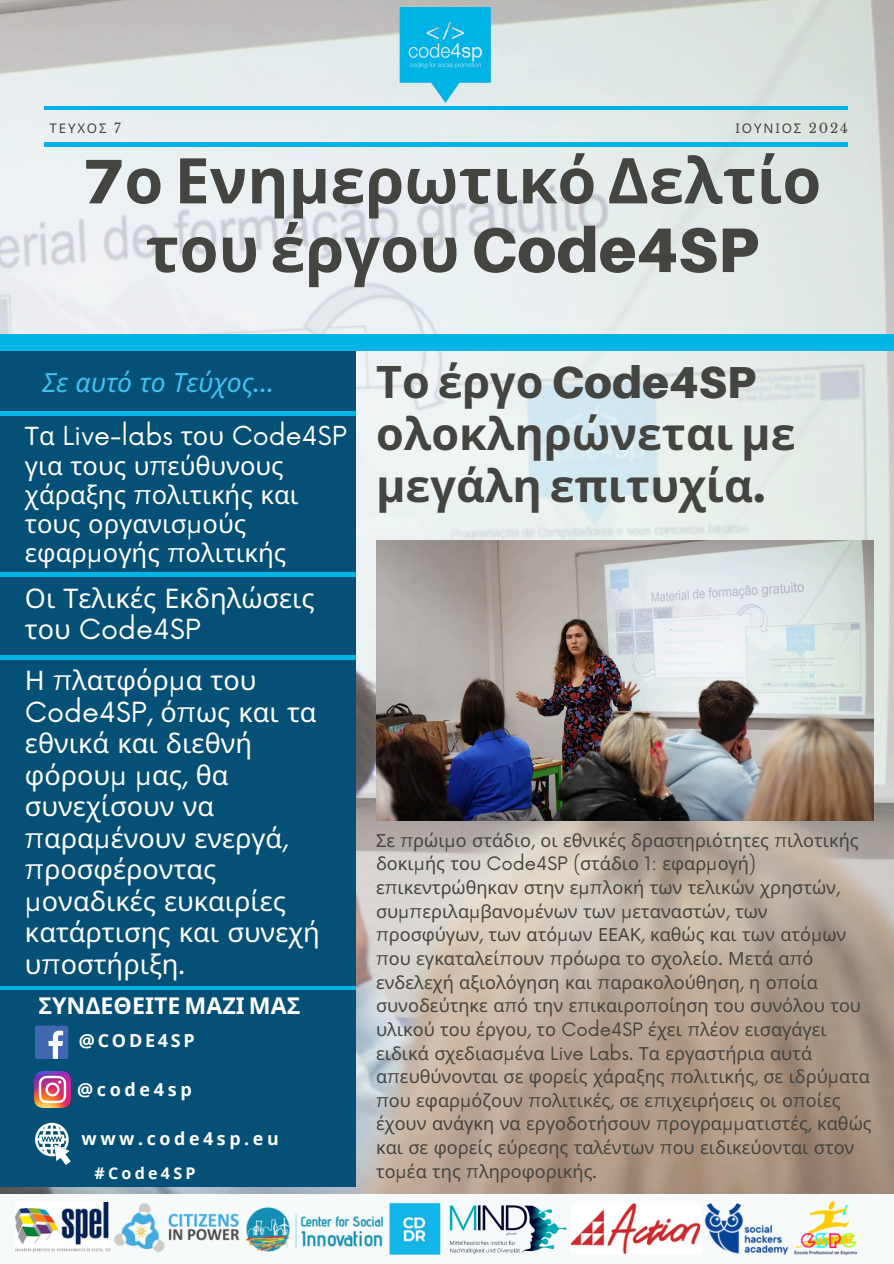
<style>
.page{position:relative;width:894px;height:1264px;background:#fff}
.page>*{position:absolute;margin:0;border:0;box-sizing:border-box;transform-origin:0 0}
.t1{font:700 63px/68.7px "Noto Sans";color:#444440;text-align:center}
.t2{font:700 44.85px/51.8px "Noto Sans";color:#444440}
.t3{font:27px/31.5px "Noto Sans";color:#fff}
.t4{font:italic 26.4px "Noto Sans";color:#41c1f1}
.t5{font:25.5px/29.2px "Noto Sans";color:#fff}
.t6{font:700 23.1px "Noto Sans";color:#fff}
.t7{font:18px/23.7px "Noto Sans";color:#444440}
.t8{font:700 18px "Open Sans";letter-spacing:.15em;color:#fff}
.t9{font:700 18px "Open Sans";letter-spacing:.2em;color:#fff}
.t10{font:700 17.85px "Open Sans";letter-spacing:.2em;color:#fff}
.t11{font:700 16.05px "Open Sans";letter-spacing:.2em;color:#fff}
.t12{font:13.2px "Noto Sans";letter-spacing:.14em;color:#444440}
.s1{font-family:"Libre Baskerville"}
.s2{font-family:"Aileron";font-weight:900}
.s3{font-family:"Now"}
</style>
<div class="page">
<img style="left:0;top:0;width:893px;height:1194px">
<div style="left:0;top:334px;width:355px;height:852px;background:#045076"></div>
<hr style="left:0;top:573px;width:355px;height:3px;background:#00b4e5">
<hr style="left:0;top:656px;width:355px;height:3px;background:#00b4e5">
<hr style="left:0;top:986px;width:355px;height:3px;background:#00b4e5">
<hr style="left:0;top:412px;width:355px;height:3px;background:#00b4e5">
<hr style="left:45px;top:143px;width:802px;height:3px;background:#00b4e5">
<img style="left:398px;top:5px;width:96px;height:101px">
<hr style="left:45px;top:106px;width:802px;height:4px;background:#00b4e5">
<div style="left:0;top:334px;width:893px;height:17px;background:#00b4e5"></div>
<div style="left:0;top:1194px;width:893px;height:69px;background:#f7fafb"></div>
<svg style="left:35px;top:1025px;width:33px;height:33px"></svg>
<img style="left:35px;top:1071px;width:36px;height:36px">
<svg style="left:35px;top:1122px;width:36px;height:42px"></svg>
<img style="left:15px;top:1202px;width:426px;height:51px">
<img style="left:449px;top:1205px;width:118px;height:49px">
<img style="left:571px;top:1200px;width:285px;height:54px">
<img style="left:376px;top:540px;width:497px;height:280px">
<p class="t12" style="left:50px;top:118px;width:73px">ΤΕΥΧΟΣ <span class="s1">7</span></p>
<h4 class="t12" style="left:735px;top:118px;width:114px">ΙΟΥΝΙΟΣ <span class="s1">2024</span></h4>
<h3 class="t1" style="left:83px;top:144px;width:740px"><span class="s2">7</span>ο Ενημερωτικό Δελτίο του έργου <span class="s2">Code4SP</span></h3>
<h3 class="t4" style="left:42px;top:364px;width:233px">Σε αυτό το Τεύχος<span class="s1">...</span></h3>
<p class="t5" style="left:25px;top:421px;width:323px">Τα <span class="s3">Live-labs</span> του <span class="s3">Code4SP </span>για τους υ<span class="s3">π</span>εύθυνους χάραξης <span class="s3">π</span>ολιτικής και τους οργανισ<span class="s3">μ</span>ούς εφαρ<span class="s3">μ</span>ογής <span class="s3">π</span>ολιτικής</p>
<h3 class="t3" style="left:25px;top:581px;width:291px">Οι Τελικές Εκδηλώσεις του <span class="s3">Code4SP</span></h3>
<h6 class="t3" style="left:25px;top:663px;width:296px">Η <span class="s3">π</span>λατφόρ<span class="s3">μ</span>α του<br><span class="s3">Code4SP,</span> ό<span class="s3">π</span>ως και τα εθνικά και διεθνή φόρου<span class="s3">μ μ</span>ας<span class="s3">,</span> θα συνεχίσουν να <span class="s3">π</span>αρα<span class="s3">μ</span>ένουν ενεργά<span class="s3">, π</span>ροσφέροντας <span class="s3">μ</span>οναδικές ευκαιρίες κατάρτισης και συνεχή υ<span class="s3">π</span>οστήριξη<span class="s3">.</span></h6>
<p class="t6" style="left:38px;top:989px;width:263px">ΣΥΝΔΕΘΕΙΤΕ ΜΑΖΙ ΜΑΣ</p>
<p class="t8" style="left:79px;top:1027px;width:117px">@CODE4SP</p>
<p class="t9" style="left:77px;top:1076px;width:116px">@code4sp</p>
<h6 class="t10" style="left:81px;top:1125px;width:199px">www.code4sp.eu</h6>
<p class="t11" style="left:94px;top:1161px;width:102px">#Code4SP</p>
<h5 class="t2" style="left:376px;top:355px;width:421px">Το έργο <span class="s2">Code4SP </span>ολοκληρώνεται με μεγάλη επιτυχία<span class="s2">.</span></h5>
<p class="t7" style="left:376px;top:828px;width:497px">Σε <span class="s3">π</span>ρώι<span class="s3">μ</span>ο στάδιο<span class="s3">,</span> οι εθνικές δραστηριότητες <span class="s3">π</span>ιλοτικής δοκι<span class="s3">μ</span>ής του <span class="s3">Code4SP (</span>στάδιο <span class="s3">1:</span> εφαρ<span class="s3">μ</span>ογή<span class="s3">) </span>ε<span class="s3">π</span>ικεντρώθηκαν στην ε<span class="s3">μπ</span>λοκή των τελικών χρηστών<span class="s3">, </span>συ<span class="s3">μπ</span>εριλα<span class="s3">μ</span>βανο<span class="s3">μ</span>ένων των <span class="s3">μ</span>εταναστών<span class="s3">,</span> των <span class="s3">π</span>ροσφύγων<span class="s3">,</span> των ατό<span class="s3">μ</span>ων ΕΕΑΚ<span class="s3">,</span> καθώς και των ατό<span class="s3">μ</span>ων <span class="s3">π</span>ου εγκαταλεί<span class="s3">π</span>ουν <span class="s3">π</span>ρόωρα το σχολείο<span class="s3">.</span> Μετά α<span class="s3">π</span>ό ενδελεχή αξιολόγηση και <span class="s3">π</span>αρακολούθηση<span class="s3">,</span> η ο<span class="s3">π</span>οία συνοδεύτηκε α<span class="s3">π</span>ό την ε<span class="s3">π</span>ικαιρο<span class="s3">π</span>οίηση του συνόλου του υλικού του έργου<span class="s3">,</span> το <span class="s3">Code4SP</span> έχει <span class="s3">π</span>λέον εισαγάγει ειδικά σχεδιασ<span class="s3">μ</span>ένα <span class="s3">Live Labs.</span> Τα εργαστήρια αυτά α<span class="s3">π</span>ευθύνονται σε φορείς χάραξης <span class="s3">π</span>ολιτικής<span class="s3">,</span> σε ιδρύ<span class="s3">μ</span>ατα <span class="s3">π</span>ου εφαρ<span class="s3">μ</span>όζουν <span class="s3">π</span>ολιτικές<span class="s3">,</span> σε ε<span class="s3">π</span>ιχειρήσεις οι ο<span class="s3">π</span>οίες έχουν ανάγκη να εργοδοτήσουν <span class="s3">π</span>ρογρα<span class="s3">μμ</span>ατιστές<span class="s3">,</span> καθώς και σε φορείς εύρεσης ταλέντων <span class="s3">π</span>ου ειδικεύονται στον το<span class="s3">μ</span>έα της <span class="s3">π</span>ληροφορικής<span class="s3">.</span></p>
</div>
